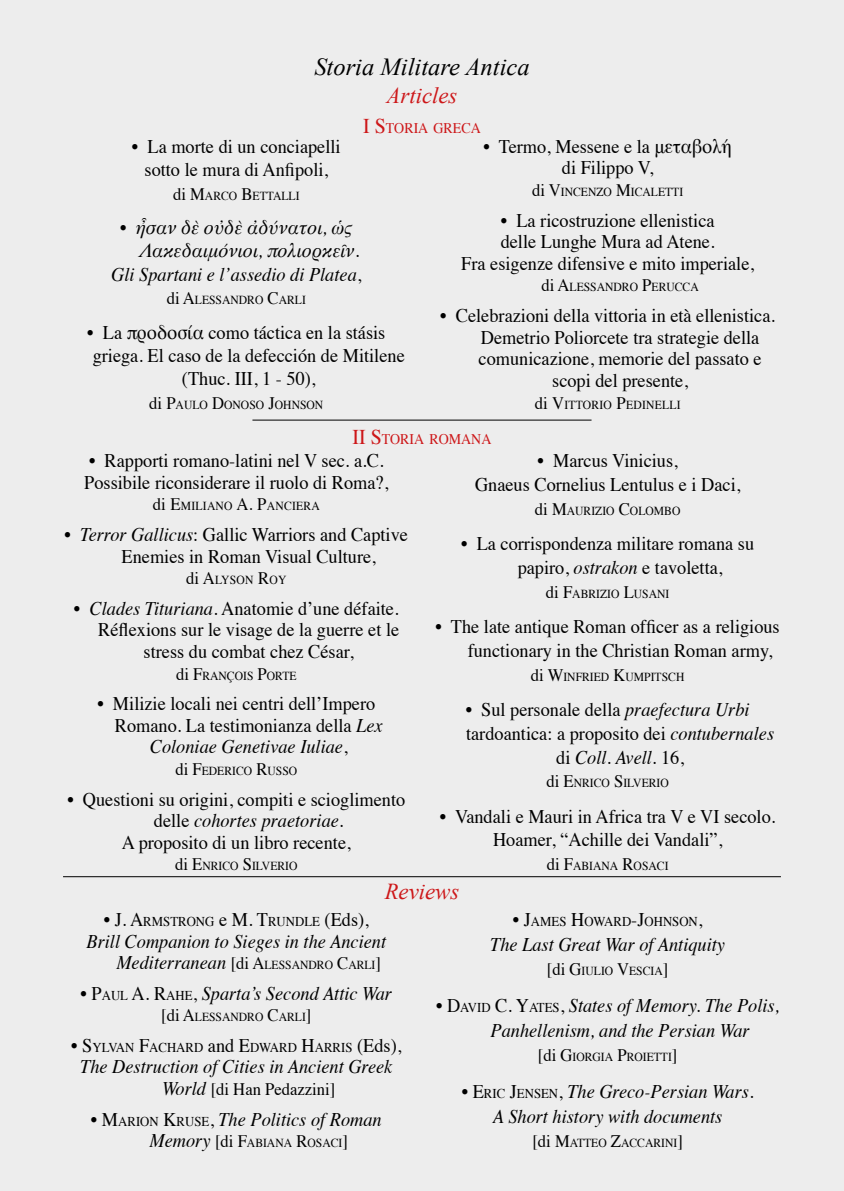
<style>
.page{position:relative;width:844px;height:1191px;background:#fff}
.page>*{position:absolute;margin:0;border:0;box-sizing:border-box;transform-origin:0 0}
.t1{font:italic 24.5px "Times New Roman";color:#000}
.t2{font:italic 22.75px "Times New Roman";color:#cd1719}
.t3{font:19.25px/21.5px "Times";color:#000;text-align:center;scale:.95 1}
.t4{font:italic 19.25px/24.5px "Times";color:#000;text-align:right;scale:.95 1}
.t5{font:17.5px "Times";color:#000;scale:.95 1}
.t6{font:14.7px "Times";color:#cd1719;scale:.95 1}
.t7{font:13.47px "Times";color:#000;scale:.95 1}
.t8{font:12.25px "Times";color:#000;scale:.95 1}
.t9{font:12.25px "Times";letter-spacing:.02em;color:#000;scale:.95 1}
.s1{font-size:21px}
.s2{font-size:17.5px}
.s3{font-style:normal}
.s4{font-style:italic}
.s5{font-size:19.25px}
.s6{font-style:normal;font-size:17.5px}
.s7{font-style:normal;font-size:12.25px}
.s8{font-style:normal;font-size:13.47px}
.s9{font-style:italic;font-size:19.25px}
</style>
<div class="page">
<div style="left:0;top:0;width:843px;height:1191px;background:#ededed"></div>
<hr style="left:63px;top:876px;width:717px;height:1px;background:#000">
<hr style="left:252px;top:420px;width:339px;height:1px;background:#000">
<p class="t1" style="left:314px;top:50px;width:217px">Storia Militare Antica</p>
<p class="t2" style="left:386px;top:79px;width:72px">Articles</p>
<p class="t6" style="left:363px;top:114px;width:125px"><span class="s1">I S</span>TORIA GRECA</p>
<p class="t3" style="left:132px;top:133px;width:221px;line-height:23.3px">• La morte di un conciapelli sotto le mura di Anfipoli,</p>
<p class="t8" style="left:173px;top:184px;width:134px"><span class="s2">di</span> <span class="s2">M</span>ARCO <span class="s2">B</span>ETTALLI</p>
<p class="t4" style="left:120px;top:214px;width:246px"><span class="s3">•</span> ἦσαν δὲ οὐδὲ ἀδύνατοι, ὡς</p>
<p class="t4" style="left:138px;top:237px;width:234px">Λακεδαιμόνιοι, πολιορκεῖν.</p>
<p class="t4" style="left:111px;top:261px;width:265px">Gli Spartani e l’assedio di Platea<span class="s3">,</span></p>
<p class="t8" style="left:167px;top:288px;width:148px"><span class="s2">di</span> <span class="s2">A</span>LESSANDRO <span class="s2">C</span>ARLI</p>
<p class="t3" style="left:87px;top:320px;width:315px">• La προδοσία como táctica en la stásis</p>
<p class="t3" style="left:93px;top:343px;width:330px">griega. El caso de la defección de Mitilene</p>
<p class="t3" style="left:182px;top:366px;width:142px">(Thuc. III, 1 - 50),</p>
<p class="t8" style="left:149px;top:393px;width:185px"><span class="s2">di</span> <span class="s2">P</span>AULO <span class="s2">D</span>ONOSO <span class="s2">J</span>OHNSON</p>
<p class="t3" style="left:483px;top:134px;width:263px">• Termo, Messene e la μεταβολή di Filippo V,</p>
<p class="t8" style="left:532px;top:180px;width:161px"><span class="s2">di</span> <span class="s2">V</span>INCENZO <span class="s2">M</span>ICALETTI</p>
<p class="t3" style="left:461px;top:208px;width:309px">• La ricostruzione ellenistica<br>delle Lunghe Mura ad Atene.<br>Fra esigenze difensive e mito imperiale,</p>
<p class="t8" style="left:541px;top:276px;width:167px"><span class="s2">di</span> <span class="s2">A</span>LESSANDRO <span class="s2">P</span>ERUCCA</p>
<p class="t3" style="left:440px;top:303px;width:354px">• Celebrazioni della vittoria in età ellenistica.</p>
<p class="t3" style="left:480px;top:325px;width:294px">Demetrio Poliorcete tra strategie della</p>
<p class="t3" style="left:478px;top:346px;width:299px">comunicazione, memorie del passato e</p>
<p class="t3" style="left:552px;top:368px;width:144px">scopi del presente,</p>
<p class="t9" style="left:534px;top:393px;width:155px"><span class="s2">di</span> <span class="s2">V</span>ITTORIO <span class="s2">P</span>EDINELLI</p>
<p class="t6" style="left:352px;top:425px;width:148px"><span class="s1">II S</span>TORIA ROMANA</p>
<p class="t3" style="left:84px;top:448px;width:321px;text-align:left">• Rapporti romano-latini nel V sec. a.C.<br>Possibile riconsiderare il ruolo di Roma?,</p>
<p class="t9" style="left:153px;top:495px;width:177px"><span class="s2">di</span> <span class="s2">E</span>MILIANO <span class="s2">A. P</span>ANCIERA</p>
<p class="t3" style="left:121px;top:522px;width:303px;text-align:left;text-indent:-57px">• <span class="s4">Terror Gallicus</span>: Gallic Warriors and Captive<br>Enemies in Roman Visual Culture,</p>
<p class="t8" style="left:186px;top:568px;width:107px"><span class="s2">di</span> <span class="s2">A</span>LYSON <span class="s2">R</span>OY</p>
<p class="t3" style="left:74px;top:596px;width:343px">• <span class="s4">Clades Tituriana</span>. Anatomie d’une défaite.</p>
<p class="t3" style="left:98px;top:617px;width:318px">Réflexions sur le visage de la guerre et le</p>
<p class="t3" style="left:144px;top:639px;width:223px">stress du combat chez César,</p>
<p class="t8" style="left:176px;top:664px;width:128px"><span class="s2">di</span> <span class="s2">F</span>RANÇOIS <span class="s2">P</span>ORTE</p>
<p class="t3" style="left:97px;top:691px;width:294px">• Milizie locali nei centri dell’Impero</p>
<p class="t3" style="left:115px;top:713px;width:283px">Romano. La testimonianza della <span class="s4">Lex</span></p>
<p class="t4" style="left:150px;top:733px;width:209px">Coloniae Genetivae Iuliae<span class="s3">,</span></p>
<p class="t8" style="left:175px;top:759px;width:130px"><span class="s2">di</span> <span class="s2">F</span>EDERICO <span class="s2">R</span>USSO</p>
<p class="t3" style="left:67px;top:786px;width:357px">• Questioni su origini, compiti e scioglimento</p>
<p class="t4" style="left:154px;top:807px;width:201px"><span class="s3">delle</span> cohortes praetoriae<span class="s3">.</span></p>
<p class="t3" style="left:122px;top:830px;width:242px">A proposito di un libro recente,</p>
<p class="t8" style="left:175px;top:854px;width:130px"><span class="s2">di</span> <span class="s2">E</span>NRICO <span class="s2">S</span>ILVERIO</p>
<p class="t3" style="left:475px;top:447px;width:281px;line-height:23.8px">• Marcus Vinicius,<br>Gnaeus Cornelius Lentulus e i Daci,</p>
<p class="t8" style="left:534px;top:499px;width:155px"><span class="s2">di</span> <span class="s2">M</span>AURIZIO <span class="s2">C</span>OLOMBO</p>
<p class="t3" style="left:517px;top:530px;width:250px;line-height:23.8px;text-align:left;text-indent:-56px">• La corrispondenza militare romana su papiro, <span class="s4">ostrakon</span> e tavoletta,</p>
<p class="t8" style="left:545px;top:582px;width:131px"><span class="s2">di</span> <span class="s2">F</span>ABRIZIO <span class="s2">L</span>USANI</p>
<p class="t3" style="left:467px;top:613px;width:330px;line-height:23.8px;text-align:left;text-indent:-32px">• The late antique Roman officer as a religious functionary in the Christian Roman army,</p>
<p class="t8" style="left:530px;top:665px;width:163px"><span class="s2">di</span> <span class="s2">W</span>INFRIED <span class="s2">K</span>UMPITSCH</p>
<p class="t3" style="left:465px;top:697px;width:300px">• Sul personale della <span class="s4">praefectura Urbi</span></p>
<p class="t3" style="left:466px;top:721px;width:325px">tardoantica: a proposito dei <span class="s4">contubernales</span></p>
<p class="t4" style="left:556px;top:743px;width:136px"><span class="s3">di</span> Coll. Avell. <span class="s3">16,</span></p>
<p class="t8" style="left:546px;top:771px;width:130px"><span class="s2">di</span> <span class="s2">E</span>NRICO <span class="s2">S</span>ILVERIO</p>
<p class="t3" style="left:440px;top:802px;width:354px;line-height:23.8px">• Vandali e Mauri in Africa tra V e VI secolo.<br>Hoamer, “Achille dei Vandali”,</p>
<p class="t8" style="left:546px;top:854px;width:130px"><span class="s2">di</span> <span class="s2">F</span>ABIANA <span class="s2">R</span>OSACI</p>
<p class="t2" style="left:384px;top:875px;width:76px">Reviews</p>
<p class="t7" style="left:104px;top:909px;width:280px"><span class="s5">•</span> <span class="s5">J. A</span>RMSTRONG <span class="s5">e</span> <span class="s5">M. T</span>RUNDLE <span class="s5">(Eds),</span></p>
<p class="t4" style="left:86px;top:929px;width:317px;line-height:21.5px">Brill Companion to Sieges in the Ancient<br>Mediterranean <span class="s6">[di</span> <span class="s6">A</span><span class="s7">LESSANDRO</span> <span class="s6">C</span><span class="s7">ARLI</span><span class="s6">]</span></p>
<p class="t4" style="left:81px;top:980px;width:329px"><span class="s3">•</span> <span class="s3">P</span><span class="s8">AUL</span> <span class="s3">A. R</span><span class="s8">AHE</span><span class="s3">,</span> Sparta’s Second Attic War</p>
<p class="t8" style="left:161px;top:1005px;width:160px"><span class="s2">[di</span> <span class="s2">A</span>LESSANDRO <span class="s2">C</span>ARLI<span class="s2">]</span></p>
<p class="t7" style="left:71px;top:1034px;width:349px"><span class="s5">•</span> <span class="s5">S</span>YLVAN <span class="s5">F</span>ACHARD <span class="s5">and</span> <span class="s5">E</span>DWARD <span class="s5">H</span>ARRIS <span class="s5">(Eds),</span></p>
<p class="t4" style="left:80px;top:1053px;width:330px">The Destruction of Cities in Ancient Greek</p>
<p class="t5" style="left:162px;top:1072px;width:184px"><span class="s9">World</span> [di Han Pedazzini]</p>
<p class="t4" style="left:91px;top:1105px;width:307px"><span class="s3">•</span> <span class="s3">M</span><span class="s8">ARION</span> <span class="s3">K</span><span class="s8">RUSE</span><span class="s3">,</span> The Politics of Roman</p>
<p class="t8" style="left:149px;top:1131px;width:210px"><span class="s9">Memory</span> <span class="s2">[di</span> <span class="s2">F</span>ABIANA <span class="s2">R</span>OSACI<span class="s2">]</span></p>
<p class="t7" style="left:512px;top:909px;width:201px"><span class="s5">•</span> <span class="s5">J</span>AMES <span class="s5">H</span>OWARD<span class="s5">-J</span>OHNSON<span class="s5">,</span></p>
<p class="t4" style="left:490px;top:930px;width:248px">The Last Great War of Antiquity</p>
<p class="t8" style="left:547px;top:959px;width:129px"><span class="s2">[di</span> <span class="s2">G</span>IULIO <span class="s2">V</span>ESCIA<span class="s2">]</span></p>
<p class="t4" style="left:490px;top:992px;width:305px;text-align:left;text-indent:-54px"><span class="s3">•</span> <span class="s3">D</span><span class="s8">AVID</span> <span class="s3">C. Y</span><span class="s8">ATES</span><span class="s3">,</span> States of Memory. The Polis,<br>Panhellenism, and the Persian War</p>
<p class="t8" style="left:537px;top:1045px;width:148px"><span class="s2">[di</span> <span class="s2">G</span>IORGIA <span class="s2">P</span>ROIETTI<span class="s2">]</span></p>
<p class="t4" style="left:461px;top:1078px;width:309px;text-align:center"><span class="s3">•</span> <span class="s3">E</span><span class="s8">RIC</span> <span class="s3">J</span><span class="s8">ENSEN</span><span class="s3">,</span> The Greco-Persian Wars.<br>A Short history with documents</p>
<p class="t8" style="left:532px;top:1131px;width:160px"><span class="s2">[di</span> <span class="s2">M</span>ATTEO <span class="s2">Z</span>ACCARINI<span class="s2">]</span></p>
</div>
